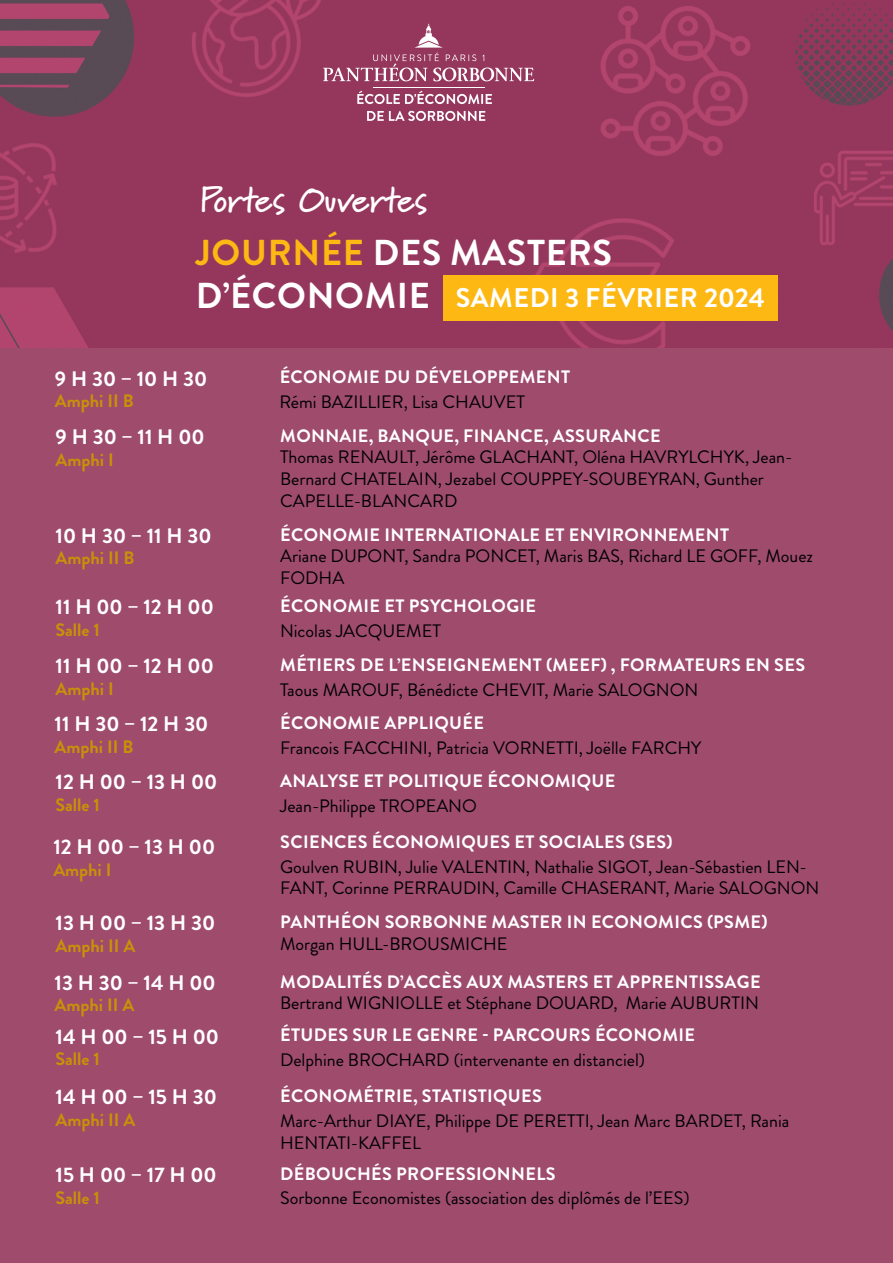
<style>
.page{position:relative;width:893px;height:1263px;background:#fff}
.page>*{position:absolute;margin:0;border:0;box-sizing:border-box;transform-origin:0 0}
.t1{font:700 36px "Brandon Grotesque";letter-spacing:.02em;color:#fff}
.t2{font:700 36px "Marydale";color:#fff}
.t3{font:700 27px "Brandon Grotesque";letter-spacing:.02em;color:#fff}
.t4{font:700 21px "Brandon Grotesque";color:#fff}
.t5{font:18px/21.6px "Brandon Grotesque";color:#000}
.t6{font:700 18px "Brandon Grotesque";letter-spacing:.02em;color:#fff}
.t7{font:700 18px "Brandon Grotesque";color:#c89108}
.s1{color:#fdb813}
.s2{font-size:36px}
</style>
<div class="page">
<div style="left:0;top:340px;width:893px;height:923px;background:#9e4b6c"></div>
<img style="left:0;top:0;width:893px;height:348px">
<div style="left:443px;top:275px;width:334px;height:45px;background:#fdb813"></div>
<hr style="left:373px;top:87px;width:111px;height:1px;background:#fff">
<svg style="left:323px;top:24px;width:211px;height:57px;background:#a04d6e"></svg>
<svg style="left:357px;top:91px;width:135px;height:13px"></svg>
<svg style="left:367px;top:111px;width:118px;height:10px"></svg>
<h1 class="t2" style="left:200px;top:179px;width:229px">Portes Ouvertes</h1>
<h1 class="t1" style="left:196px;top:228px;width:418px"><span class="s1">JOURNÉE</span> DES MASTERS</h1>
<h2 class="t3" style="left:196px;top:279px;width:571px"><span class="s2">D’ÉCONOMIE</span> SAMEDI 3 FÉVRIER 2024</h2>
<p class="t4" style="left:55px;top:364px;width:154px">9 H 30 – 10 H 30</p>
<p class="t7" style="left:55px;top:388px;width:80px">Amphi II B</p>
<p class="t4" style="left:56px;top:422px;width:151px">9 H 30 – 11 H 00</p>
<p class="t7" style="left:56px;top:447px;width:60px">Amphi I</p>
<p class="t4" style="left:56px;top:521px;width:158px">10 H 30 – 11 H 30</p>
<p class="t7" style="left:56px;top:546px;width:80px">Amphi II B</p>
<p class="t4" style="left:56px;top:592px;width:160px">11 H 00 – 12 H 00</p>
<p class="t7" style="left:56px;top:617px;width:46px">Salle 1</p>
<p class="t4" style="left:56px;top:651px;width:160px">11 H 00 – 12 H 00</p>
<p class="t7" style="left:56px;top:676px;width:60px">Amphi I</p>
<p class="t4" style="left:55px;top:709px;width:155px">11 H 30 – 12 H 30</p>
<p class="t7" style="left:55px;top:734px;width:80px">Amphi II B</p>
<p class="t4" style="left:56px;top:767px;width:163px">12 H 00 – 13 H 00</p>
<p class="t7" style="left:56px;top:792px;width:46px">Salle 1</p>
<p class="t4" style="left:53px;top:832px;width:163px">12 H 00 – 13 H 00</p>
<p class="t7" style="left:53px;top:857px;width:60px">Amphi I</p>
<p class="t4" style="left:56px;top:908px;width:161px">13 H 00 – 13 H 30</p>
<p class="t7" style="left:56px;top:933px;width:81px">Amphi II A</p>
<p class="t4" style="left:55px;top:968px;width:163px">13 H 30 – 14 H 00</p>
<p class="t7" style="left:55px;top:992px;width:81px">Amphi II A</p>
<p class="t4" style="left:56px;top:1021px;width:165px">14 H 00 – 15 H 00</p>
<p class="t7" style="left:56px;top:1046px;width:46px">Salle 1</p>
<p class="t4" style="left:56px;top:1082px;width:163px">14 H 00 – 15 H 30</p>
<p class="t7" style="left:56px;top:1107px;width:81px">Amphi II A</p>
<p class="t4" style="left:56px;top:1160px;width:163px">15 H 00 – 17 H 00</p>
<p class="t7" style="left:56px;top:1185px;width:46px">Salle 1</p>
<p class="t6" style="left:280px;top:365px;width:292px">ÉCONOMIE DU DÉVELOPPEMENT</p>
<p class="t5" style="left:280px;top:391px;width:247px">Rémi BAZILLIER, Lisa CHAUVET</p>
<p class="t6" style="left:280px;top:423px;width:382px">MONNAIE, BANQUE, FINANCE, ASSURANCE</p>
<p class="t5" style="left:280px;top:447px;width:514px">Thomas RENAULT, Jérôme GLACHANT, Oléna HAVRYLCHYK, Jean-<br>Bernard CHATELAIN, Jezabel COUPPEY-SOUBEYRAN, Gunther<br>CAPELLE-BLANCARD</p>
<p class="t6" style="left:280px;top:522px;width:450px">ÉCONOMIE INTERNATIONALE ET ENVIRONNEMENT</p>
<p class="t5" style="left:280px;top:546px;width:534px">Ariane DUPONT, Sandra PONCET, Maris BAS, Richard LE GOFF, Mouez<br>FODHA</p>
<p class="t6" style="left:280px;top:593px;width:257px">ÉCONOMIE ET PSYCHOLOGIE</p>
<p class="t5" style="left:280px;top:620px;width:162px">Nicolas JACQUEMET</p>
<p class="t6" style="left:280px;top:652px;width:526px">MÉTIERS DE L’ENSEIGNEMENT (MEEF) , FORMATEURS EN SES</p>
<p class="t5" style="left:280px;top:679px;width:420px">Taous MAROUF, Bénédicte CHEVIT, Marie SALOGNON</p>
<p class="t6" style="left:280px;top:710px;width:205px">ÉCONOMIE APPLIQUÉE</p>
<p class="t5" style="left:280px;top:737px;width:423px">Francois FACCHINI, Patricia VORNETTI, Joëlle FARCHY</p>
<p class="t6" style="left:280px;top:768px;width:337px">ANALYSE ET POLITIQUE ÉCONOMIQUE</p>
<p class="t5" style="left:280px;top:795px;width:198px">Jean-Philippe TROPEANO</p>
<p class="t6" style="left:280px;top:829px;width:394px">SCIENCES ÉCONOMIQUES ET SOCIALES (SES)</p>
<p class="t5" style="left:280px;top:856px;width:541px">Goulven RUBIN, Julie VALENTIN, Nathalie SIGOT, Jean-Sébastien LEN-<br>FANT, Corinne PERRAUDIN, Camille CHASERANT, Marie SALOGNON</p>
<p class="t6" style="left:280px;top:909px;width:489px">PANTHÉON SORBONNE MASTER IN ECONOMICS (PSME)</p>
<p class="t5" style="left:280px;top:933px;width:229px">Morgan HULL-BROUSMICHE</p>
<p class="t6" style="left:280px;top:969px;width:482px">MODALITÉS D’ACCÈS AUX MASTERS ET APPRENTISSAGE</p>
<p class="t5" style="left:280px;top:992px;width:480px">Bertrand WIGNIOLLE et Stéphane DOUARD, Marie AUBURTIN</p>
<p class="t6" style="left:280px;top:1023px;width:416px">ÉTUDES SUR LE GENRE - PARCOURS ÉCONOMIE</p>
<p class="t5" style="left:280px;top:1049px;width:366px">Delphine BROCHARD (intervenante en distanciel)</p>
<p class="t6" style="left:280px;top:1083px;width:263px">ÉCONOMÉTRIE, STATISTIQUES</p>
<p class="t5" style="left:280px;top:1110px;width:511px">Marc-Arthur DIAYE, Philippe DE PERETTI, Jean Marc BARDET, Rania<br>HENTATI-KAFFEL</p>
<p class="t6" style="left:280px;top:1161px;width:277px">DÉBOUCHÉS PROFESSIONNELS</p>
<p class="t5" style="left:280px;top:1188px;width:411px">Sorbonne Economistes (association des diplômés de l’EES)</p>
</div>
